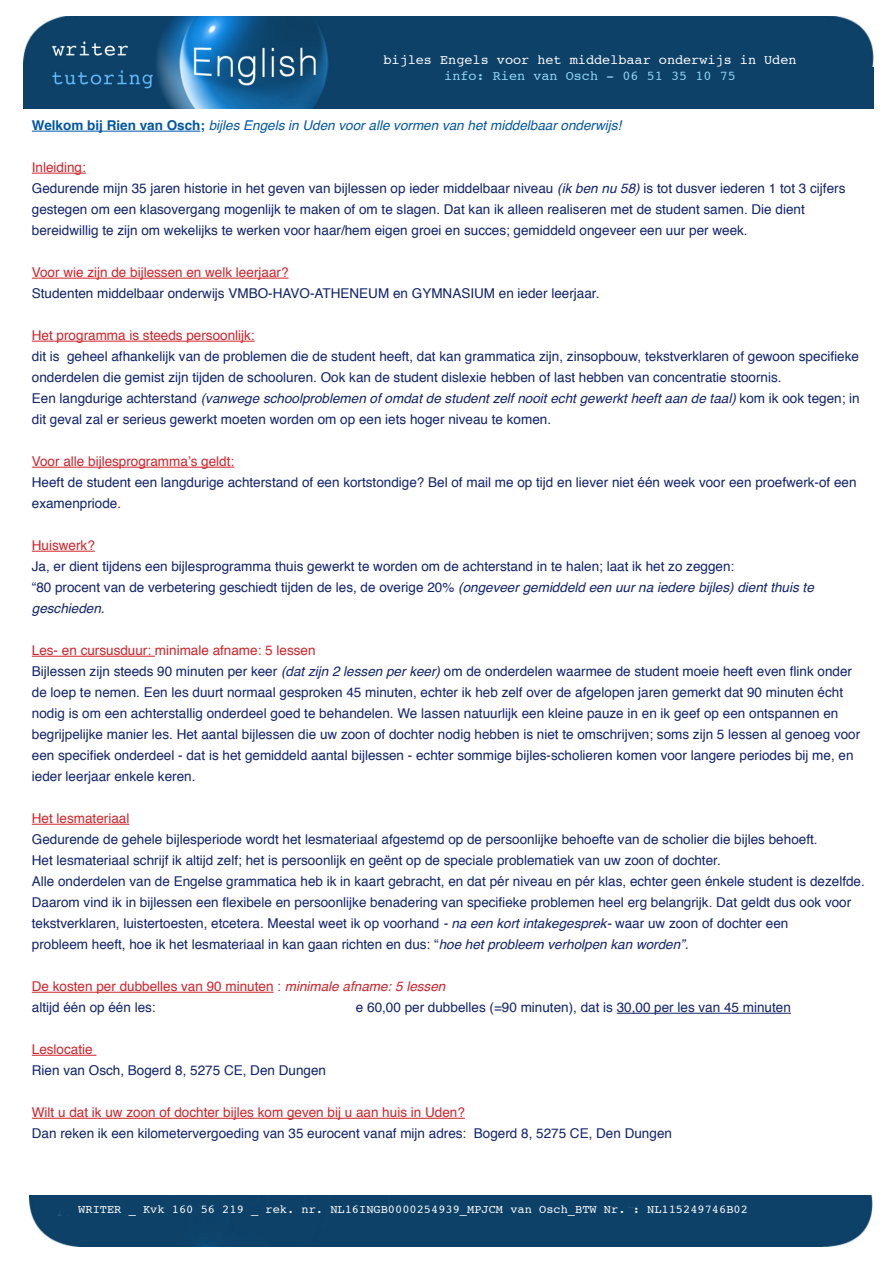
<style>
.page{position:relative;width:893px;height:1263px;background:#fff}
.page>*{position:absolute;margin:0;border:0;box-sizing:border-box;transform-origin:0 0}
.t1{font:13.5px/21px "Helvetica";color:#11236d}
.t2{font:13.5px "Helvetica";color:#d1232a}
.t3{font:italic 13.5px "Helvetica";color:#0156a8}
.t4{font:13.5px "Courier";color:#fff}
.t5{font:13.5px "Courier";color:#93d9f7}
.t6{font:italic 13.5px "Helvetica";color:#11236d}
.t7{font:12px "Courier";color:#fff}
.s1{font-weight:700;font-style:normal}
.s2{font-style:italic}
</style>
<div class="page">
<hr style="left:32px;top:131px;width:168px;height:1px;background:#0156a8">
<hr style="left:32px;top:173px;width:54px;height:1px;background:#d1232a">
<hr style="left:32px;top:278px;width:257px;height:1px;background:#d1232a">
<hr style="left:32px;top:341px;width:223px;height:1px;background:#d1232a">
<hr style="left:32px;top:467px;width:202px;height:1px;background:#d1232a">
<hr style="left:32px;top:551px;width:63px;height:1px;background:#d1232a">
<hr style="left:32px;top:656px;width:123px;height:1px;background:#d1232a">
<hr style="left:32px;top:824px;width:97px;height:1px;background:#d1232a">
<hr style="left:32px;top:992px;width:242px;height:1px;background:#d1232a">
<hr style="left:617px;top:1013px;width:174px;height:1px;background:#11236d">
<hr style="left:32px;top:1055px;width:64px;height:1px;background:#d1232a">
<hr style="left:32px;top:1118px;width:433px;height:1px;background:#d1232a">
<img style="left:23px;top:16px;width:851px;height:93px">
<div style="left:29px;top:1195px;width:843px;height:51px;background:#0d4168"></div>
<p class="t4" style="left:383px;top:49px;width:415px">bijles Engels voor het middelbaar onderwijs in Uden</p>
<p class="t5" style="left:444px;top:66px;width:293px">info: Rien van Osch - 06 51 35 10 75</p>
<p class="t3" style="left:32px;top:115px;width:591px"><span class="s1">Welkom bij Rien van Osch;</span> bijles Engels in Uden voor alle vormen van het middelbaar onderwijs!</p>
<p class="t2" style="left:32px;top:157px;width:56px">Inleiding:</p>
<p class="t1" style="left:32px;top:178px;width:815px">Gedurende mijn 35 jaren historie in het geven van bijlessen op ieder middelbaar niveau <span class="s2">(ik ben nu 58)</span> is tot dusver iederen 1 tot 3 cijfers gestegen om een klasovergang mogenlijk te maken of om te slagen. Dat kan ik alleen realiseren met de student samen. Die dient</p>
<p class="t1" style="left:32px;top:220px;width:717px">bereidwillig te zijn om wekelijks te werken voor haar/hem eigen groei en succes; gemiddeld ongeveer een uur per week.</p>
<p class="t2" style="left:32px;top:262px;width:258px">Voor wie zijn de bijlessen en welk leerjaar?</p>
<p class="t1" style="left:32px;top:283px;width:569px">Studenten middelbaar onderwijs VMBO-HAVO-ATHENEUM en GYMNASIUM en ieder leerjaar.</p>
<p class="t2" style="left:32px;top:325px;width:224px">Het programma is steeds persoonlijk:</p>
<p class="t1" style="left:32px;top:346px;width:828px">dit is geheel afhankelijk van de problemen die de student heeft, dat kan grammatica zijn, zinsopbouw, tekstverklaren of gewoon specifieke onderdelen die gemist zijn tijden de schooluren. Ook kan de student dislexie hebben of last hebben van concentratie stoornis.</p>
<p class="t1" style="left:32px;top:388px;width:829px">Een langdurige achterstand <span class="s2">(vanwege schoolproblemen of omdat de student zelf nooit echt gewerkt heeft aan de taal)</span> kom ik ook tegen; in dit geval zal er serieus gewerkt moeten worden om op een iets hoger niveau te komen.</p>
<p class="t2" style="left:32px;top:451px;width:204px">Voor alle bijlesprogramma’s geldt:</p>
<p class="t1" style="left:32px;top:472px;width:826px">Heeft de student een langdurige achterstand of een kortstondige? Bel of mail me op tijd en liever niet één week voor een proefwerk-of een</p>
<p class="t1" style="left:32px;top:493px;width:91px">examenpriode.</p>
<p class="t2" style="left:32px;top:535px;width:65px">Huiswerk?</p>
<p class="t1" style="left:32px;top:556px;width:704px">Ja, er dient tijdens een bijlesprogramma thuis gewerkt te worden om de achterstand in te halen; laat ik het zo zeggen:</p>
<p class="t1" style="left:32px;top:577px;width:783px">“80 procent van de verbetering geschiedt tijden de les, de overige 20% <span class="s2">(ongeveer gemiddeld een uur na iedere bijles) dient thuis te</span></p>
<p class="t6" style="left:32px;top:598px;width:74px">geschieden.</p>
<p class="t2" style="left:32px;top:640px;width:285px">Les- en cursusduur: minimale afname: 5 lessen</p>
<p class="t1" style="left:32px;top:661px;width:830px">Bijlessen zijn steeds 90 minuten per keer <span class="s2">(dat zijn 2 lessen per keer)</span> om de onderdelen waarmee de student moeie heeft even flink onder de loep te nemen. Een les duurt normaal gesproken 45 minuten, echter ik heb zelf over de afgelopen jaren gemerkt dat 90 minuten écht nodig is om een achterstallig onderdeel goed te behandelen. We lassen natuurlijk een kleine pauze in en ik geef op een ontspannen en begrijpelijke manier les. Het aantal bijlessen die uw zoon of dochter nodig hebben is niet te omschrijven; soms zijn 5 lessen al genoeg voor een specifiek onderdeel - dat is het gemiddeld aantal bijlessen - echter sommige bijles-scholieren komen voor langere periodes bij me, en ieder leerjaar enkele keren.</p>
<p class="t2" style="left:32px;top:808px;width:99px">Het lesmateriaal</p>
<p class="t1" style="left:32px;top:829px;width:787px">Gedurende de gehele bijlesperiode wordt het lesmateriaal afgestemd op de persoonlijke behoefte van de scholier die bijles behoeft.</p>
<p class="t1" style="left:32px;top:850px;width:690px">Het lesmateriaal schrijf ik altijd zelf; het is persoonlijk en geënt op de speciale problematiek van uw zoon of dochter.</p>
<p class="t1" style="left:32px;top:871px;width:834px">Alle onderdelen van de Engelse grammatica heb ik in kaart gebracht, en dat pér niveau en pér klas, echter geen énkele student is dezelfde.<br>Daarom vind ik in bijlessen een flexibele en persoonlijke benadering van specifieke problemen heel erg belangrijk. Dat geldt dus ook voor tekstverklaren, luistertoesten, etcetera. Meestal weet ik op voorhand <span class="s2">- na een kort intakegesprek-</span> waar uw zoon of dochter een</p>
<p class="t1" style="left:32px;top:934px;width:658px">probleem heeft, hoe ik het lesmateriaal in kan gaan richten en dus: “<span class="s2">hoe het probleem verholpen kan worden”.</span></p>
<p class="t2" style="left:32px;top:976px;width:415px">De kosten per dubbelles van 90 minuten : <span class="s2">minimale afname: 5 lessen</span></p>
<p class="t1" style="left:32px;top:997px;width:125px">altijd één op één les:</p>
<p class="t1" style="left:356px;top:997px;width:436px">e 60,00 per dubbelles (=90 minuten), dat is 30,00 per les van 45 minuten</p>
<p class="t2" style="left:32px;top:1039px;width:62px">Leslocatie</p>
<p class="t1" style="left:32px;top:1060px;width:296px">Rien van Osch, Bogerd 8, 5275 CE, Den Dungen</p>
<p class="t2" style="left:32px;top:1102px;width:434px">Wilt u dat ik uw zoon of dochter bijles kom geven bij u aan huis in Uden?</p>
<p class="t1" style="left:32px;top:1123px;width:642px">Dan reken ik een kilometervergoeding van 35 eurocent vanaf mijn adres: Bogerd 8, 5275 CE, Den Dungen</p>
<p class="t7" style="left:78px;top:1200px;width:671px">WRITER _ Kvk 160 56 219 _ rek. nr. NL16INGB0000254939_MPJCM van Osch_BTW Nr. : NL115249746B02</p>
</div>
